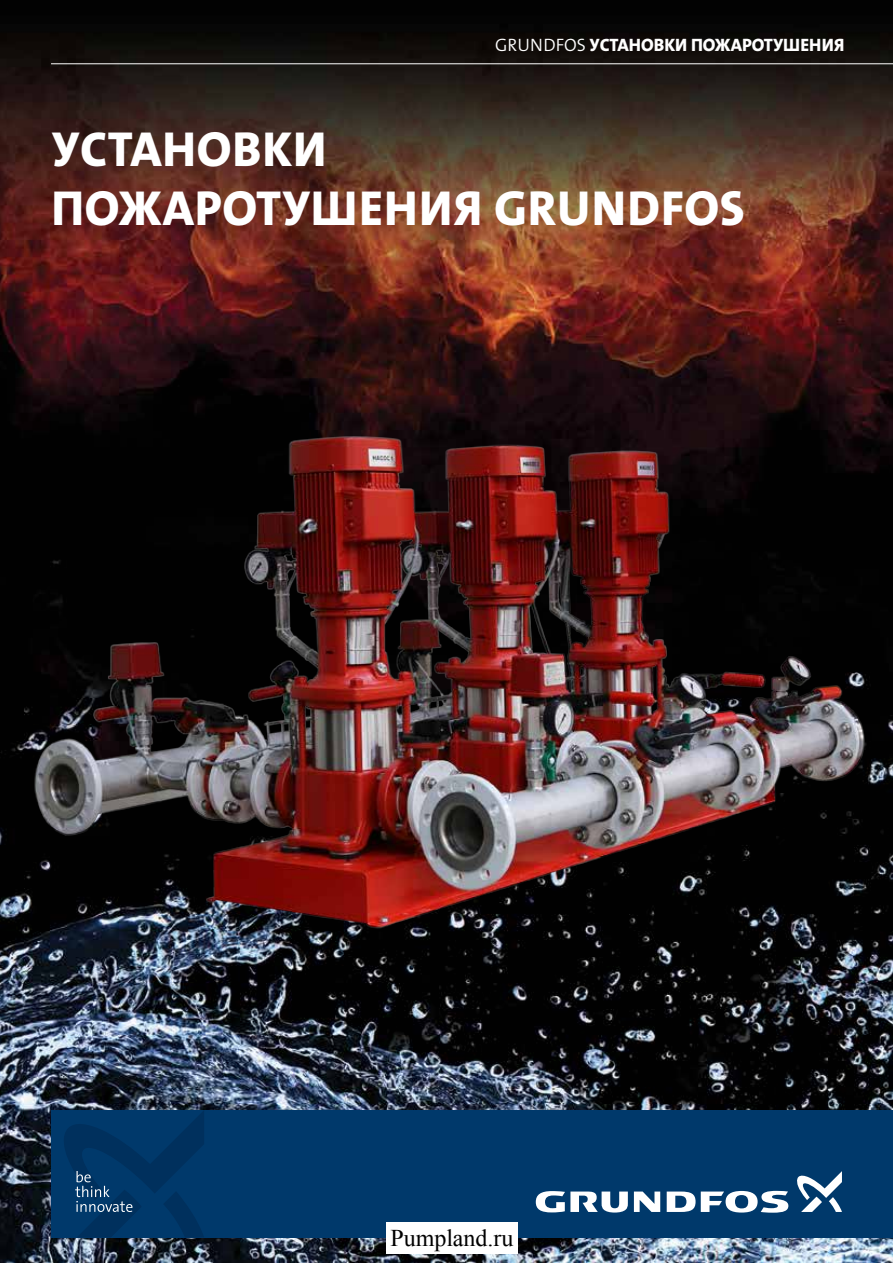
<style>
.page{position:relative;width:893px;height:1263px;background:#fff}
.page>*{position:absolute;margin:0;border:0;box-sizing:border-box;transform-origin:0 0}
.t1{font:49.5px/59.4px "Grundfos The Sans V2 OT 8 XB";letter-spacing:.015em;color:#fff}
.t2{font:24px "Times New Roman";color:#000}
.t3{font:18px "Grundfos The Sans V2 OT 8 XB";color:#fff}
.s1{font-family:"Grundfos The Sans V2 OT 4 SL"}
</style>
<div class="page">
<img style="left:0;top:0;width:893px;height:1263px">
<div style="left:51px;top:1110px;width:842px;height:127px;background:#00396b"></div>
<svg style="left:64px;top:1111px;width:140px;height:126px"></svg>
<svg style="left:634px;top:1191px;width:26px;height:21px"></svg>
<svg style="left:536px;top:1191px;width:92px;height:21px"></svg>
<svg style="left:667px;top:1191px;width:121px;height:22px"></svg>
<svg style="left:797px;top:1171px;width:45px;height:41px"></svg>
<hr style="left:51px;top:63px;width:842px;height:1px;background:#fff">
<img style="left:0;top:380px;width:893px;height:610px">
<div style="left:386px;top:1222px;width:132px;height:32px;background:#fff"></div>
<p class="t3" style="left:495px;top:33px;width:351px"><span class="s1">GRUNDFOS</span> УСТАНОВКИ ПОЖАРОТУШЕНИЯ</p>
<h1 class="t1" style="left:51px;top:119px;width:695px">УСТАНОВКИ<br>ПОЖАРОТУШЕНИЯ GRUNDFOS</h1>
<h2 class="t2" style="left:390px;top:1226px;width:125px">Pumpland.ru</h2>
</div>
